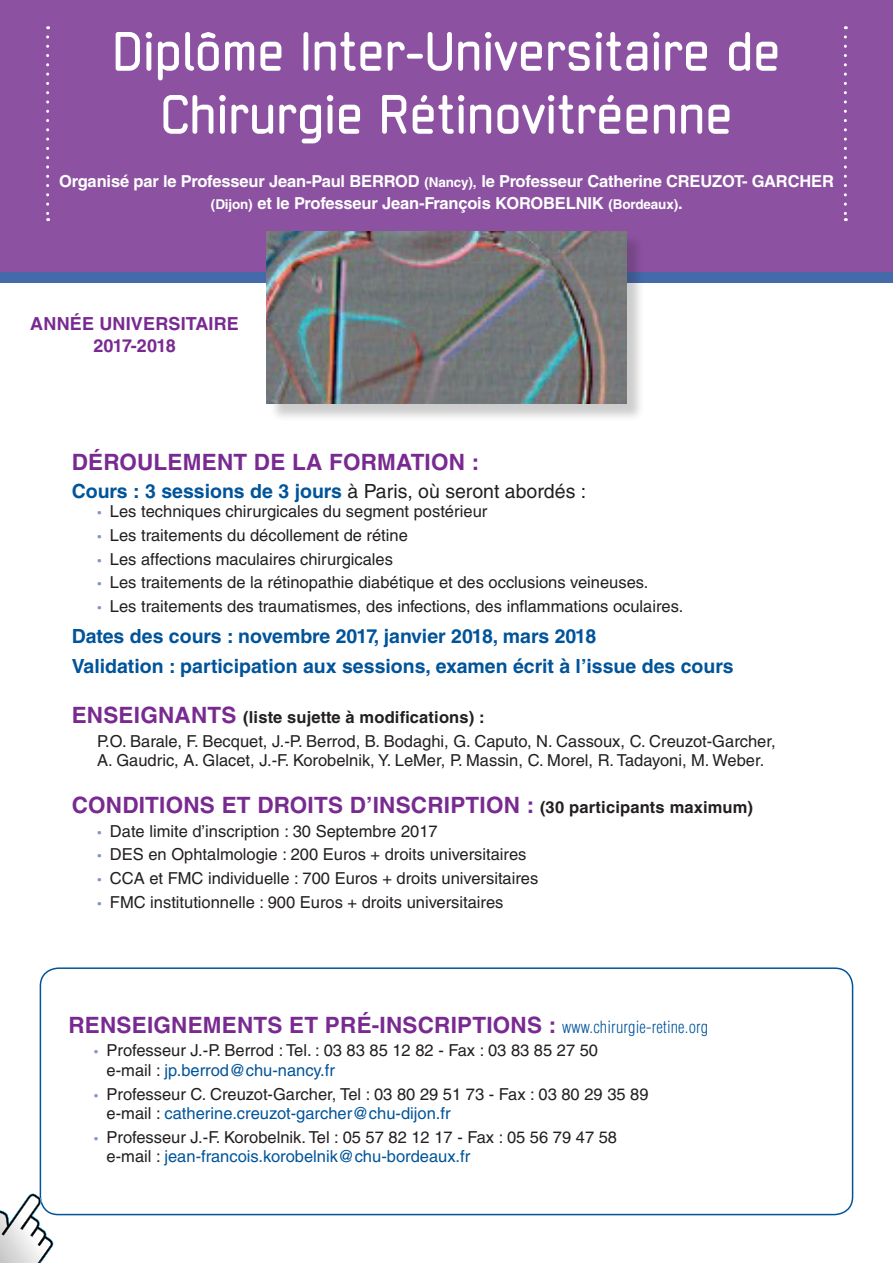
<style>
.page{position:relative;width:893px;height:1263px;background:#fff}
.page>*{position:absolute;margin:0;border:0;box-sizing:border-box;transform-origin:0 0}
.t1{font:700 52.5px/63px "Neutraliser";color:#fff;text-align:center}
.t2{font:700 22.5px "Helvetica LT Std";letter-spacing:.01em;color:#792a91}
.t3{font:700 19.5px/29.4px "Helvetica LT Std";color:#01549a}
.t4{font:700 18px/21.6px "Helvetica LT Std";letter-spacing:.01em;color:#792a91;text-align:center}
.t5{font:16.5px/19.5px "Helvetica";color:#231f20}
.t6{font:700 16.5px/21.6px "Helvetica LT Std";letter-spacing:-.01em;color:#fff;text-align:center}
.t7{font:700 16.5px "Helvetica LT Std";letter-spacing:.01em;color:#231f20}
.s1{font-size:13.5px}
.s2{font-family:"Helvetica";font-weight:400;color:#231f20}
.s3{font-family:"Myriad Pro";color:#8493c2}
.s4{font-size:22.5px;color:#792a91}
.s5{font-size:16.5px;color:#231f20}
.s6{font-weight:300;font-stretch:condensed;font-size:16.5px;color:#01549a}
.s7{color:#01549a}
</style>
<div class="page">
<div style="left:0;top:12px;width:893px;height:271px;background:#446aa9"></div>
<div style="left:0;top:0;width:893px;height:271px;background:#8c52a1"></div>
<div style="left:40px;top:967px;width:813px;height:248px;border:2px solid #01549a;border-radius:18px"></div>
<div style="left:269px;top:233px;width:376px;height:189px;background:#231f20;opacity:.22"></div>
<img style="left:267px;top:231px;width:359px;height:172px">
<svg style="left:0;top:1193px;width:55px;height:70px"></svg>
<svg style="left:46px;top:37px;width:3px;height:184px"></svg>
<svg style="left:844px;top:37px;width:3px;height:184px"></svg>
<h1 class="t1" style="left:112px;top:20px;width:669px">Diplôme Inter-Universitaire de<br>Chirurgie Rétinovitréenne</h1>
<p class="t6" style="left:59px;top:171px;width:776px">Organisé par le Professeur Jean-Paul BERROD <span class="s1">(Nancy),</span> le Professeur Catherine CREUZOT- GARCHER <span class="s1">(Dijon)</span> et le Professeur Jean-François KOROBELNIK <span class="s1">(Bordeaux)</span>.</p>
<p class="t4" style="left:30px;top:313px;width:210px">ANNÉE UNIVERSITAIRE<br>2017-2018</p>
<h2 class="t2" style="left:72px;top:448px;width:409px">DÉROULEMENT DE LA FORMATION :</h2>
<p class="t3" style="left:72px;top:476px;width:516px">Cours : 3 sessions de 3 jours <span class="s2">à Paris, où seront abordés :</span></p>
<p class="t5" style="left:97px;top:501px;width:392px"><span class="s3">•</span> Les techniques chirurgicales du segment postérieur</p>
<p class="t5" style="left:97px;top:525px;width:312px"><span class="s3">•</span> Les traitements du décollement de rétine</p>
<p class="t5" style="left:97px;top:549px;width:297px"><span class="s3">•</span> Les affections maculaires chirurgicales</p>
<p class="t5" style="left:97px;top:573px;width:553px"><span class="s3">•</span> Les traitements de la rétinopathie diabétique et des occlusions veineuses.</p>
<p class="t5" style="left:97px;top:596px;width:588px"><span class="s3">•</span> Les traitements des traumatismes, des infections, des inflammations oculaires.</p>
<p class="t3" style="left:72px;top:621px;width:663px">Dates des cours : novembre 2017, janvier 2018, mars 2018<br>Validation : participation aux sessions, examen écrit à l’issue des cours</p>
<p class="t7" style="left:72px;top:707px;width:415px"><span class="s4">ENSEIGNANTS</span> (liste sujette à modifications) :</p>
<p class="t5" style="left:97px;top:731px;width:680px">P.O. Barale, F. Becquet, J.-P. Berrod, B. Bodaghi, G. Caputo, N. Cassoux, C. Creuzot-Garcher,<br>A. Gaudric, A. Glacet, J.-F. Korobelnik, Y. LeMer, P. Massin, C. Morel, R. Tadayoni, M. Weber.</p>
<h2 class="t2" style="left:72px;top:791px;width:683px">CONDITIONS ET DROITS D’INSCRIPTION : <span class="s5">(30 participants maximum)</span></h2>
<p class="t5" style="left:97px;top:821px;width:342px"><span class="s3">•</span> Date limite d’inscription : 30 Septembre 2017</p>
<p class="t5" style="left:97px;top:845px;width:431px"><span class="s3">•</span> DES en Ophtalmologie : 200 Euros + droits universitaires</p>
<p class="t5" style="left:97px;top:869px;width:443px"><span class="s3">•</span> CCA et FMC individuelle : 700 Euros + droits universitaires</p>
<p class="t5" style="left:97px;top:892px;width:408px"><span class="s3">•</span> FMC institutionnelle : 900 Euros + droits universitaires</p>
<h2 class="t2" style="left:68px;top:1011px;width:641px">RENSEIGNEMENTS ET PRÉ-INSCRIPTIONS : <span class="s6">www.chirurgie-retine.org</span></h2>
<p class="t5" style="left:107px;top:1041px;width:493px;text-indent:-13px"><span class="s3">•</span> Professeur J.-P. Berrod : Tel. : 03 83 85 12 82 - Fax : 03 83 85 27 50 e-mail : <span class="s7">jp.berrod@chu-nancy.fr</span></p>
<p class="t5" style="left:107px;top:1084px;width:543px;text-indent:-13px"><span class="s3">•</span> Professeur C. Creuzot-Garcher, Tel : 03 80 29 51 73 - Fax : 03 80 29 35 89 e-mail : <span class="s7">catherine.creuzot-garcher@chu-dijon.fr</span></p>
<p class="t5" style="left:107px;top:1127px;width:512px;text-indent:-13px"><span class="s3">•</span> Professeur J.-F. Korobelnik. Tel : 05 57 82 12 17 - Fax : 05 56 79 47 58 e-mail : <span class="s7">jean-francois.korobelnik@chu-bordeaux.fr</span></p>
</div>
